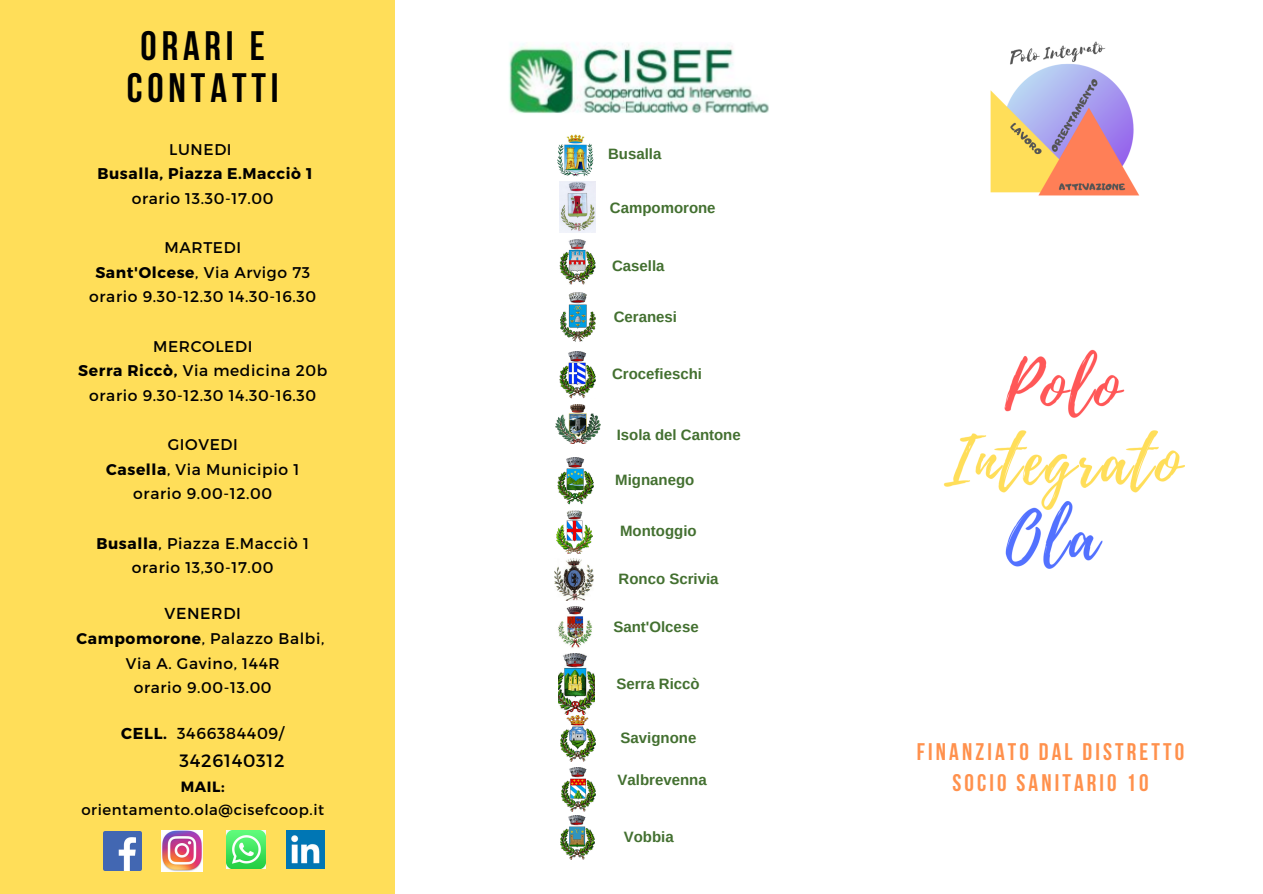
<style>
.page{position:relative;width:1263px;height:894px;background:#fff}
.page>*{position:absolute;margin:0;border:0;box-sizing:border-box;transform-origin:0 0}
.t1{font:700 40.95px/41.5px "Bebas Neue";letter-spacing:.12em;color:#000;text-align:center}
.t2{font:700 23.85px/30.6px "Bebas Neue";letter-spacing:.13em;color:#ff914d;text-align:center}
.t3{font:17.85px "Montserrat";letter-spacing:.04em;color:#000}
.t4{font:15.9px "Montserrat";letter-spacing:.04em;color:#000}
.t5{font:15.45px "Montserrat";letter-spacing:.04em;color:#000}
.t6{font:700 15.45px "Montserrat";letter-spacing:.04em;color:#000}
.t7{font:700 15px "Arimo";color:#437030}
.t8{font:14.85px/23.5px "Montserrat";letter-spacing:.04em;color:#000;text-align:center}
.s1{font-weight:700}
</style>
<div class="page">
<div style="left:0;top:0;width:395px;height:893px;background:#ffde59"></div>
<img style="left:990px;top:41px;width:150px;height:155px">
<img style="left:103px;top:831px;width:38px;height:38px">
<img style="left:161px;top:830px;width:42px;height:41px">
<img style="left:287px;top:830px;width:38px;height:38px">
<img style="left:943px;top:349px;width:242px;height:220px">
<img style="left:509px;top:42px;width:260px;height:72px">
<img style="left:227px;top:830px;width:38px;height:38px">
<img style="left:559px;top:239px;width:36px;height:45px">
<img style="left:558px;top:653px;width:36px;height:62px">
<img style="left:559px;top:182px;width:36px;height:50px">
<img style="left:561px;top:293px;width:35px;height:48px">
<img style="left:558px;top:457px;width:36px;height:47px">
<img style="left:558px;top:606px;width:34px;height:42px">
<img style="left:558px;top:134px;width:36px;height:42px">
<img style="left:559px;top:351px;width:36px;height:48px">
<img style="left:556px;top:404px;width:45px;height:39px">
<img style="left:557px;top:510px;width:36px;height:43px">
<img style="left:555px;top:558px;width:38px;height:42px">
<img style="left:561px;top:715px;width:35px;height:46px">
<img style="left:562px;top:767px;width:34px;height:44px">
<img style="left:560px;top:815px;width:34px;height:44px">
<p class="t1" style="left:127px;top:29px;width:153px">ORARI E<br>CONTATTI</p>
<p class="t5" style="left:169px;top:139px;width:64px">LUNEDI</p>
<p class="t6" style="left:97px;top:164px;width:217px">Busalla, Piazza E.Macciò 1</p>
<p class="t5" style="left:132px;top:188px;width:143px">orario 13.30-17.00</p>
<p class="t5" style="left:165px;top:237px;width:78px">MARTEDI</p>
<p class="t5" style="left:95px;top:262px;width:216px"><span class="s1">Sant'Olcese</span>, Via Arvigo 73</p>
<p class="t5" style="left:89px;top:287px;width:228px">orario 9.30-12.30 14.30-16.30</p>
<p class="t5" style="left:153px;top:336px;width:101px">MERCOLEDI</p>
<p class="t5" style="left:78px;top:360px;width:251px"><span class="s1">Serra Riccò,</span> Via medicina 20b</p>
<p class="t5" style="left:89px;top:385px;width:228px">orario 9.30-12.30 14.30-16.30</p>
<p class="t5" style="left:168px;top:434px;width:72px">GIOVEDI</p>
<p class="t5" style="left:106px;top:459px;width:195px"><span class="s1">Casella</span>, Via Municipio 1</p>
<p class="t5" style="left:133px;top:483px;width:140px">orario 9.00-12.00</p>
<p class="t5" style="left:96px;top:533px;width:214px"><span class="s1">Busalla</span>, Piazza E.Macciò 1</p>
<p class="t5" style="left:132px;top:557px;width:143px">orario 13,30-17.00</p>
<p class="t4" style="left:165px;top:603px;width:78px">VENERDI</p>
<p class="t5" style="left:77px;top:628px;width:249px"><span class="s1">Campomorone</span>, Palazzo Balbi,</p>
<p class="t5" style="left:126px;top:652px;width:155px">Via A. Gavino, 144R</p>
<p class="t5" style="left:134px;top:677px;width:139px">orario 9.00-13.00</p>
<p class="t4" style="left:121px;top:723px;width:164px"><span class="s1">CELL.</span> 3466384409/</p>
<p class="t3" style="left:179px;top:748px;width:107px">3426140312</p>
<p class="t8" style="left:81px;top:773px;width:244px"><span class="s1">MAIL: </span>orientamento.ola@cisefcoop.it</p>
<p class="t7" style="left:608px;top:145px;width:55px">Busalla</p>
<p class="t7" style="left:610px;top:199px;width:107px">Campomorone</p>
<p class="t7" style="left:612px;top:257px;width:54px">Casella</p>
<p class="t7" style="left:614px;top:308px;width:65px">Ceranesi</p>
<p class="t7" style="left:612px;top:365px;width:91px">Crocefieschi</p>
<p class="t7" style="left:617px;top:426px;width:126px">Isola del Cantone</p>
<p class="t7" style="left:615px;top:471px;width:81px">Mignanego</p>
<p class="t7" style="left:620px;top:522px;width:78px">Montoggio</p>
<p class="t7" style="left:619px;top:570px;width:101px">Ronco Scrivia</p>
<p class="t7" style="left:613px;top:618px;width:87px">Sant'Olcese</p>
<p class="t7" style="left:616px;top:675px;width:85px">Serra Riccò</p>
<p class="t7" style="left:620px;top:729px;width:77px">Savignone</p>
<p class="t7" style="left:618px;top:771px;width:91px">Valbrevenna</p>
<p class="t7" style="left:624px;top:828px;width:51px">Vobbia</p>
<p class="t2" style="left:917px;top:739px;width:269px">fINANZIATO DAL DISTRETTO<br>SOCIO SANITARIO 10</p>
</div>
